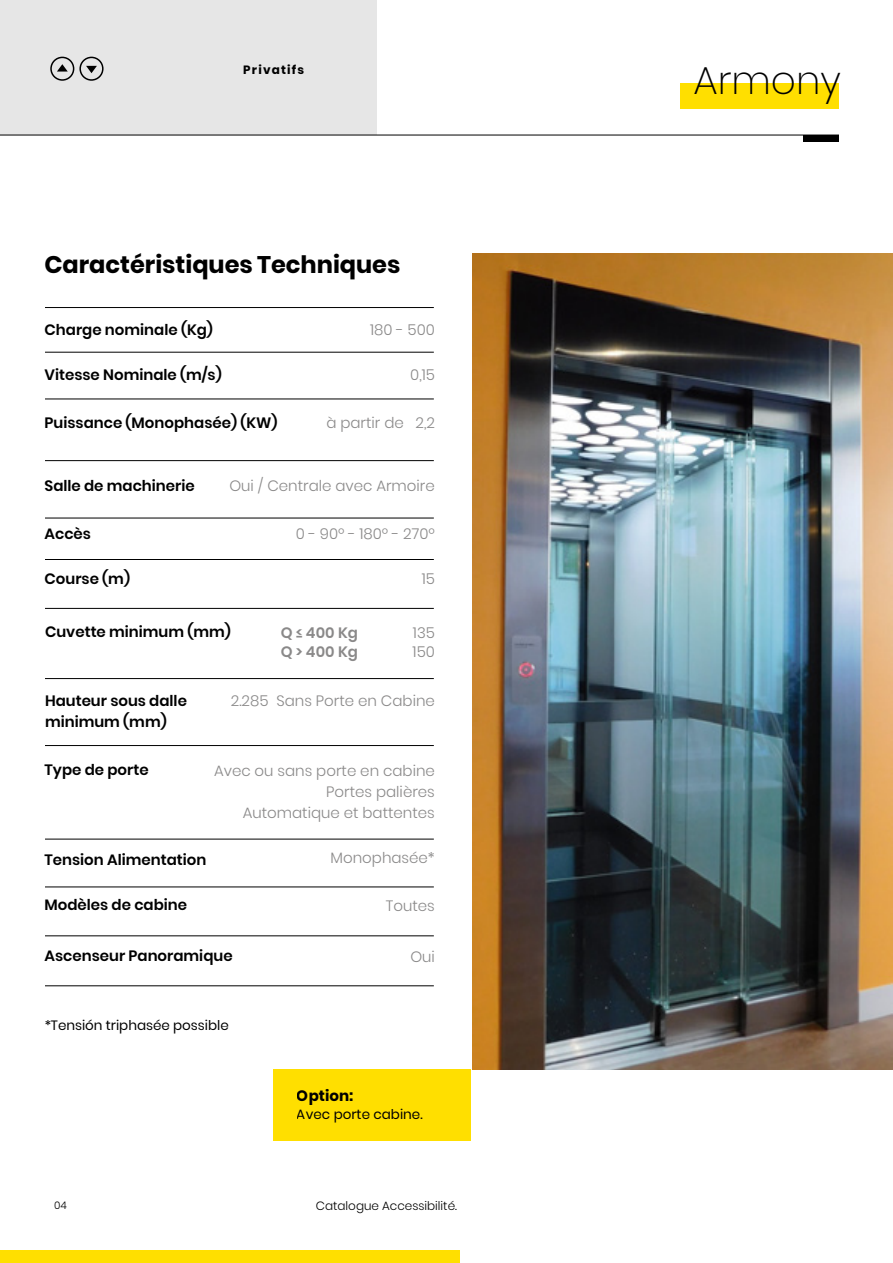
<style>
.page{position:relative;width:893px;height:1263px;background:#fff}
.page>*{position:absolute;margin:0;border:0;box-sizing:border-box;transform-origin:0 0}
.t1{font:200 39px "Poppins";color:#000}
.t2{font:700 24px "Poppins";color:#000}
.t3{font:600 15px/21px "Poppins";color:#000}
.t4{font:300 15px/21px "Poppins";color:#8a8989;text-align:right}
.t5{font:600 15px/19.5px "Poppins";color:#8a8989}
.t6{font:700 15px "Poppins";color:#000}
.t7{font:13.5px "Poppins";color:#000}
.t8{font:300 12px "Poppins";color:#000}
.t9{font:700 12px "Poppins";letter-spacing:.1em;color:#000}
.t10{font:300 10.5px "Poppins";color:#000}
</style>
<div class="page">
<div style="left:0;top:1250px;width:459px;height:13px;background:#ffdf00"></div>
<div style="left:681px;top:83px;width:158px;height:26px;background:#ffdf00"></div>
<hr style="left:0;top:135px;width:839px;height:1px;background:#000">
<div style="left:804px;top:135px;width:35px;height:7px;background:#000"></div>
<div style="left:0;top:0;width:377px;height:135px;background:#e6e6e6"></div>
<div style="left:50px;top:57px;width:24px;height:24px;border:2px solid #000;border-radius:50%"></div>
<div style="left:79px;top:57px;width:25px;height:24px;border:2px solid #000;border-radius:50%"></div>
<svg style="left:57px;top:64px;width:11px;height:8px"></svg>
<svg style="left:86px;top:66px;width:11px;height:7px"></svg>
<div style="left:274px;top:1069px;width:197px;height:72px;background:#ffdf00"></div>
<hr style="left:45px;top:307px;width:389px;height:1px;background:#000">
<hr style="left:45px;top:352px;width:389px;height:1px;background:#000">
<hr style="left:45px;top:399px;width:389px;height:1px;background:#000">
<hr style="left:45px;top:460px;width:389px;height:1px;background:#000">
<hr style="left:45px;top:518px;width:389px;height:1px;background:#000">
<hr style="left:45px;top:559px;width:389px;height:1px;background:#000">
<hr style="left:45px;top:608px;width:389px;height:1px;background:#000">
<hr style="left:45px;top:678px;width:389px;height:1px;background:#000">
<hr style="left:45px;top:745px;width:389px;height:1px;background:#000">
<hr style="left:45px;top:886px;width:389px;height:1px;background:#000">
<hr style="left:45px;top:935px;width:389px;height:1px;background:#000">
<hr style="left:45px;top:839px;width:389px;height:1px;background:#000">
<hr style="left:45px;top:985px;width:389px;height:1px;background:#000">
<img style="left:472px;top:254px;width:421px;height:815px">
<p class="t9" style="left:243px;top:63px;width:62px">Privatifs</p>
<h2 class="t2" style="left:44px;top:250px;width:357px">Caractéristiques Techniques</h2>
<p class="t3" style="left:45px;top:319px;width:170px">Charge nominale (Kg)</p>
<p class="t3" style="left:45px;top:364px;width:179px">Vitesse Nominale (m/s)</p>
<p class="t3" style="left:45px;top:412px;width:234px">Puissance (Monophasée) (KW)</p>
<p class="t4" style="left:370px;top:319px;width:66px">180 - 500</p>
<p class="t4" style="left:410px;top:364px;width:26px">0,15</p>
<p class="t4" style="left:326px;top:412px;width:110px">à partir de 2,2</p>
<p class="t3" style="left:45px;top:475px;width:152px">Salle de machinerie</p>
<p class="t3" style="left:45px;top:523px;width:48px">Accès</p>
<p class="t3" style="left:45px;top:568px;width:87px">Course (m)</p>
<p class="t4" style="left:229px;top:475px;width:207px">Oui / Centrale avec Armoire</p>
<p class="t4" style="left:296px;top:523px;width:141px">0 - 90º - 180º - 270º</p>
<p class="t4" style="left:422px;top:568px;width:15px">15</p>
<p class="t3" style="left:45px;top:621px;width:187px">Cuvette minimum (mm)</p>
<p class="t5" style="left:281px;top:623px;width:79px">Q ≤ 400 Kg<br>Q &gt; 400 Kg</p>
<p class="t4" style="left:413px;top:623px;width:24px;line-height:19.5px;text-align:left">135<br>150</p>
<p class="t3" style="left:45px;top:690px;width:143px">Hauteur sous dalle minimum (mm)</p>
<p class="t4" style="left:231px;top:690px;width:206px">2.285 Sans Porte en Cabine</p>
<p class="t3" style="left:45px;top:759px;width:106px">Type de porte</p>
<p class="t4" style="left:214px;top:760px;width:222px">Avec ou sans porte en cabine<br>Portes palières<br>Automatique et battentes</p>
<p class="t4" style="left:330px;top:847px;width:106px">Monophasée*</p>
<p class="t4" style="left:386px;top:895px;width:51px">Toutes</p>
<p class="t4" style="left:410px;top:946px;width:26px">Oui</p>
<p class="t3" style="left:45px;top:849px;width:163px">Tension Alimentation</p>
<p class="t3" style="left:45px;top:894px;width:144px">Modèles de cabine</p>
<p class="t3" style="left:45px;top:945px;width:190px">Ascenseur Panoramique</p>
<p class="t7" style="left:45px;top:1017px;width:186px">*Tensión triphasée possible</p>
<p class="t10" style="left:54px;top:1199px;width:14px">04</p>
<p class="t6" style="left:297px;top:1086px;width:58px">Option:</p>
<p class="t7" style="left:297px;top:1106px;width:127px">Avec porte cabine.</p>
<p class="t8" style="left:316px;top:1199px;width:143px">Catalogue Accessibilité.</p>
<h1 class="t1" style="left:693px;top:58px;width:149px">Armony</h1>
</div>
